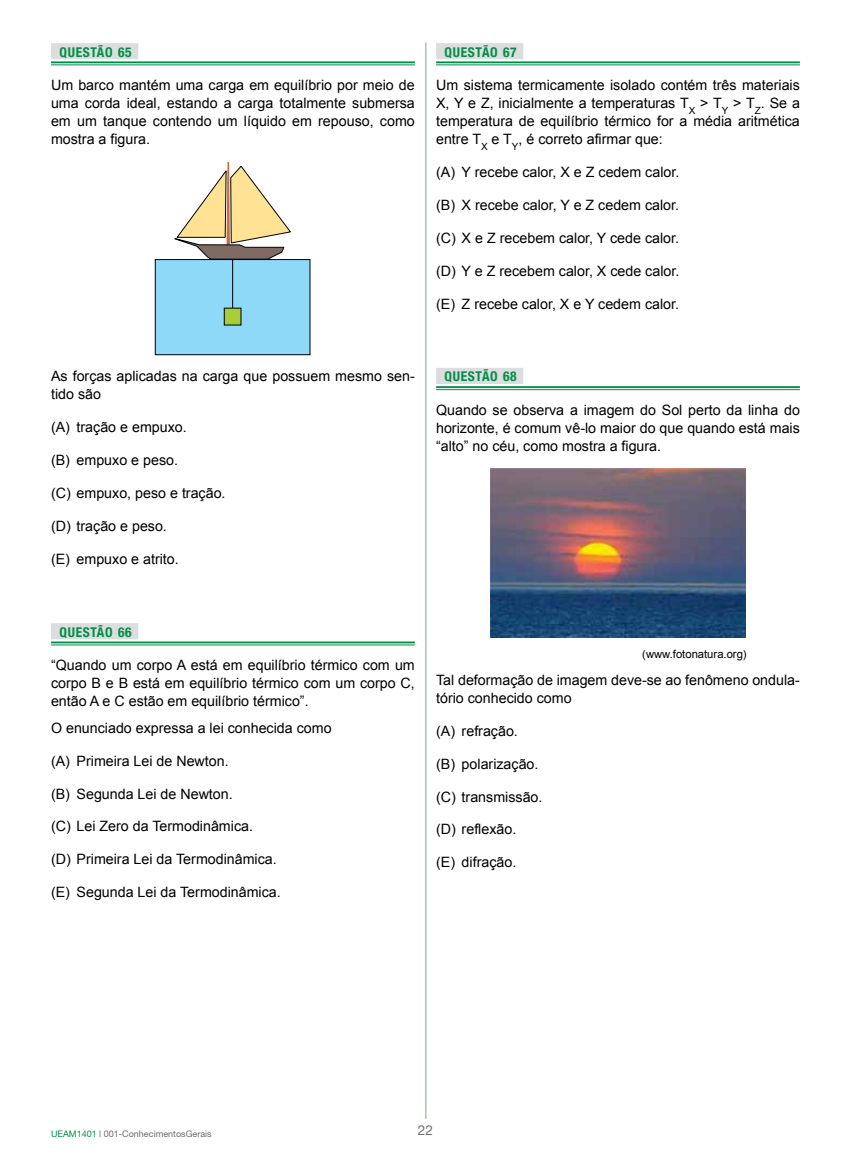
<style>
.page{position:relative;width:851px;height:1170px;background:#fff}
.page>*{position:absolute;margin:0;border:0;box-sizing:border-box;transform-origin:0 0}
.t1{font:14.25px/18px "Arial";color:#000;text-align:justify}
.t2{font:700 condensed 13.5px "Helvetica Neue LT Std";letter-spacing:.05em;color:#008e47}
.t3{font:13.5px "Helvetica 55 Roman";color:#6d6e71}
.t4{font:11.25px "Arial";color:#000}
.t5{font:9px "Helvetica 55 Roman";color:#6d6e71}
.s1{color:#008e47}
</style>
<div class="page">
<hr style="left:425px;top:43px;width:1px;height:1075px;background:#78ae80">
<div style="left:436px;top:43px;width:87px;height:16px;background:#dcddde"></div>
<hr style="left:436px;top:61px;width:363px;height:2px;background:#008e47">
<hr style="left:436px;top:65px;width:363px;height:1px;background:#008e47">
<div style="left:436px;top:368px;width:87px;height:16px;background:#dcddde"></div>
<hr style="left:436px;top:386px;width:363px;height:2px;background:#008e47">
<hr style="left:436px;top:389px;width:363px;height:1px;background:#008e47">
<img style="left:490px;top:468px;width:255px;height:169px">
<div style="left:51px;top:43px;width:87px;height:16px;background:#dcddde"></div>
<hr style="left:51px;top:61px;width:364px;height:2px;background:#008e47">
<hr style="left:51px;top:65px;width:364px;height:1px;background:#008e47">
<div style="left:51px;top:623px;width:87px;height:16px;background:#dcddde"></div>
<hr style="left:51px;top:641px;width:364px;height:2px;background:#008e47">
<hr style="left:51px;top:644px;width:364px;height:1px;background:#008e47">
<svg style="left:155px;top:162px;width:155px;height:193px"></svg>
<p class="t2" style="left:60px;top:44px;width:74px">QUESTÃO 65</p>
<p class="t1" style="left:51px;top:76px;width:365px">Um barco mantém uma carga em equilíbrio por meio de uma corda ideal, estando a carga totalmente submersa em um tanque contendo um líquido em repouso, como mostra a figura.</p>
<p class="t2" style="left:444px;top:44px;width:74px">QUESTÃO 67</p>
<p class="t1" style="left:436px;top:76px;width:365px">Um sistema termicamente isolado contém três materiais X, Y e Z, inicialmente a temperaturas T<sub>X</sub> &gt; T<sub>Y</sub> &gt; T<sub>Z</sub>. Se a temperatura de equilíbrio térmico for a média aritmética entre T<sub>X</sub> e T<sub>Y</sub>, é correto afirmar que:</p>
<p class="t1" style="left:436px;top:163px;width:245px">(A) Y recebe calor, X e Z cedem calor.</p>
<p class="t1" style="left:436px;top:196px;width:244px">(B) X recebe calor, Y e Z cedem calor.</p>
<p class="t1" style="left:436px;top:229px;width:244px">(C) X e Z recebem calor, Y cede calor.</p>
<p class="t1" style="left:436px;top:262px;width:245px">(D) Y e Z recebem calor, X cede calor.</p>
<p class="t1" style="left:436px;top:295px;width:244px">(E) Z recebe calor, X e Y cedem calor.</p>
<p class="t1" style="left:51px;top:367px;width:365px">As forças aplicadas na carga que possuem mesmo sen&shy;tido são</p>
<p class="t1" style="left:51px;top:418px;width:137px">(A) tração e empuxo.</p>
<p class="t1" style="left:51px;top:451px;width:128px">(B) empuxo e peso.</p>
<p class="t1" style="left:51px;top:484px;width:176px">(C) empuxo, peso e tração.</p>
<p class="t1" style="left:51px;top:517px;width:117px">(D) tração e peso.</p>
<p class="t1" style="left:51px;top:550px;width:129px">(E) empuxo e atrito.</p>
<p class="t2" style="left:444px;top:368px;width:74px">QUESTÃO 68</p>
<p class="t1" style="left:436px;top:401px;width:365px">Quando se observa a imagem do Sol perto da linha do horizonte, é comum vê-lo maior do que quando está mais “alto” no céu, como mostra a figura.</p>
<p class="t2" style="left:60px;top:623px;width:74px">QUESTÃO 66</p>
<p class="t1" style="left:51px;top:656px;width:365px">“Quando um corpo A está em equilíbrio térmico com um corpo B e B está em equilíbrio térmico com um corpo C, então A e C estão em equilíbrio térmico”.</p>
<p class="t1" style="left:51px;top:718px;width:282px">O enunciado expressa a lei conhecida como</p>
<p class="t1" style="left:51px;top:751px;width:179px">(A) Primeira Lei de Newton.</p>
<p class="t1" style="left:51px;top:784px;width:183px">(B) Segunda Lei de Newton.</p>
<p class="t1" style="left:51px;top:817px;width:203px">(C) Lei Zero da Termodinâmica.</p>
<p class="t1" style="left:51px;top:850px;width:227px">(D) Primeira Lei da Termodinâmica.</p>
<p class="t1" style="left:51px;top:883px;width:231px">(E) Segunda Lei da Termodinâmica.</p>
<p class="t4" style="left:642px;top:647px;width:106px">(www.fotonatura.org)</p>
<p class="t1" style="left:436px;top:671px;width:365px">Tal deformação de imagem deve-se ao fenômeno ondula&shy;tório conhecido como</p>
<p class="t1" style="left:436px;top:721px;width:83px">(A) refração.</p>
<p class="t1" style="left:436px;top:754px;width:104px">(B) polarização.</p>
<p class="t1" style="left:436px;top:787px;width:108px">(C) transmissão.</p>
<p class="t1" style="left:436px;top:820px;width:82px">(D) reflexão.</p>
<p class="t1" style="left:436px;top:853px;width:82px">(E) difração.</p>
<p class="t5" style="left:51px;top:1128px;width:162px"><span class="s1">UEAM1401 |</span> 001-ConhecimentosGerais</p>
<p class="t3" style="left:418px;top:1122px;width:17px">22</p>
</div>
